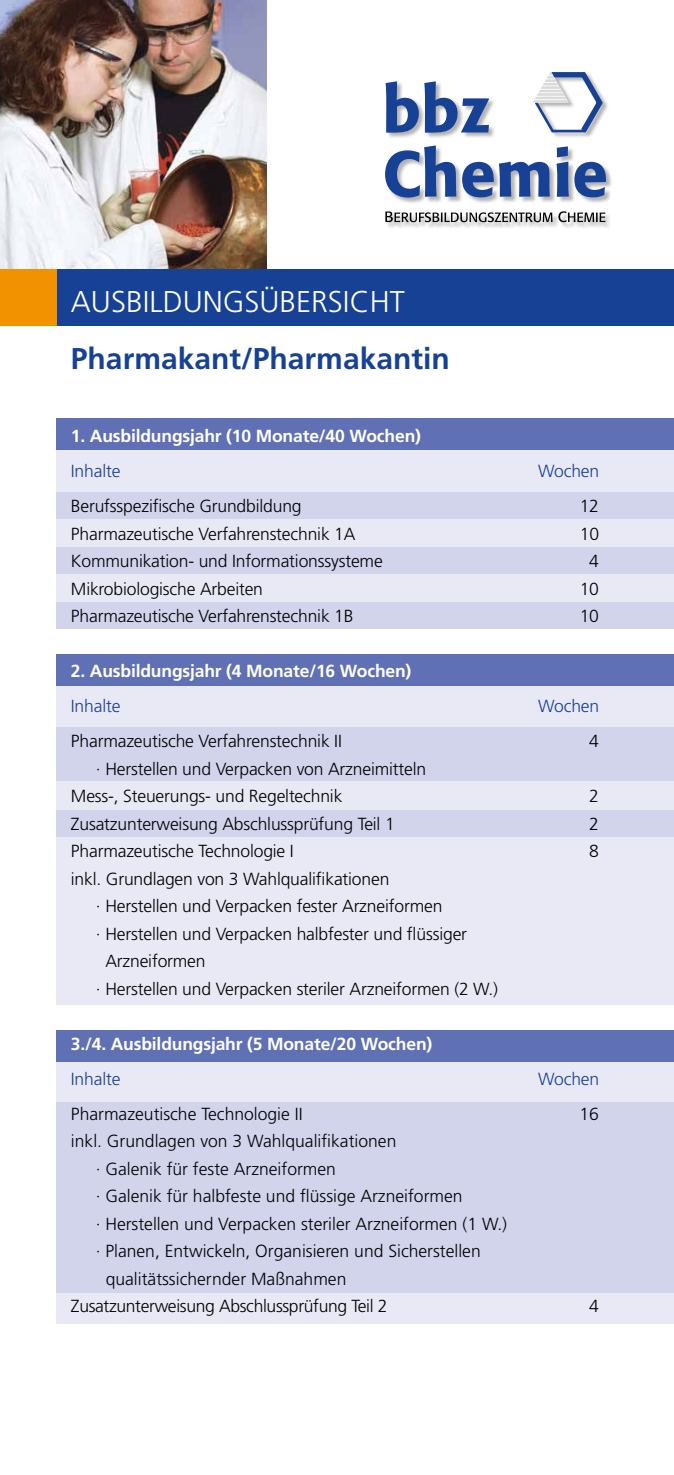
<style>
.page{position:relative;width:674px;height:1475px;background:#fff}
.page>*{position:absolute;margin:0;border:0;box-sizing:border-box;transform-origin:0 0}
.t1{font:700 30px "Frutiger";color:#164194}
.t2{font:300 30px "Frutiger";color:#fff}
.t3{font:300 17.5px/27.5px "Frutiger";letter-spacing:-.01em;color:#000}
.t4{font:700 17.5px "Frutiger";letter-spacing:-.01em;color:#fff}
.t5{font:300 17.5px "Frutiger";letter-spacing:-.01em;color:#164194}
</style>
<div class="page">
<div style="left:57px;top:418px;width:616px;height:184px;background:#e9e9f6"></div>
<div style="left:57px;top:418px;width:616px;height:32px;background:#6070b4"></div>
<div style="left:57px;top:493px;width:616px;height:26px;background:#d2d4ec"></div>
<div style="left:57px;top:547px;width:616px;height:26px;background:#d2d4ec"></div>
<div style="left:57px;top:654px;width:616px;height:350px;background:#e9e9f6"></div>
<div style="left:57px;top:654px;width:616px;height:32px;background:#6070b4"></div>
<div style="left:57px;top:727px;width:616px;height:53px;background:#d2d4ec"></div>
<div style="left:57px;top:810px;width:616px;height:26px;background:#d2d4ec"></div>
<div style="left:57px;top:1029px;width:616px;height:294px;background:#e9e9f6"></div>
<div style="left:57px;top:1029px;width:616px;height:32px;background:#6070b4"></div>
<div style="left:57px;top:1102px;width:616px;height:190px;background:#d2d4ec"></div>
<div style="left:385px;top:72px;width:227px;height:157px;background:#000;opacity:.3"></div>
<svg style="left:385px;top:145px;width:71px;height:52px"></svg>
<svg style="left:462px;top:162px;width:87px;height:35px;background:#5c78ae"></svg>
<svg style="left:556px;top:146px;width:12px;height:51px"></svg>
<svg style="left:574px;top:162px;width:31px;height:35px"></svg>
<svg style="left:385px;top:81px;width:33px;height:52px"></svg>
<svg style="left:424px;top:81px;width:65px;height:52px"></svg>
<svg style="left:385px;top:211px;width:167px;height:11px"></svg>
<svg style="left:558px;top:211px;width:47px;height:11px"></svg>
<svg style="left:532px;top:72px;width:73px;height:66px"></svg>
<img style="left:0;top:0;width:266px;height:269px">
<div style="left:57px;top:269px;width:616px;height:57px;background:#164194"></div>
<div style="left:0;top:269px;width:57px;height:57px;background:#f39200"></div>
<div style="left:57px;top:602px;width:616px;height:26px;background:#d2d4ec"></div>
<h1 class="t2" style="left:71px;top:284px;width:335px">AUSBILDUNGSÜBERSICHT</h1>
<h1 class="t1" style="left:71px;top:341px;width:380px">Pharmakant/Pharmakantin</h1>
<p class="t4" style="left:71px;top:425px;width:351px">1. Ausbildungsjahr (10 Monate/40 Wochen)</p>
<p class="t5" style="left:71px;top:461px;width:51px">Inhalte</p>
<p class="t5" style="left:538px;top:461px;width:63px">Wochen</p>
<p class="t3" style="left:71px;top:492px;width:232px">Berufsspezifische Grundbildung</p>
<p class="t3" style="left:579px;top:492px;width:21px">12</p>
<p class="t3" style="left:71px;top:519px;width:286px">Pharmazeutische Verfahrenstechnik 1A</p>
<p class="t3" style="left:579px;top:519px;width:21px">10</p>
<p class="t3" style="left:71px;top:547px;width:313px">Kommunikation- und Informationssysteme</p>
<p class="t3" style="left:589px;top:547px;width:11px">4</p>
<p class="t3" style="left:71px;top:574px;width:193px">Mikrobiologische Arbeiten</p>
<p class="t3" style="left:579px;top:574px;width:21px">10</p>
<p class="t3" style="left:71px;top:602px;width:284px">Pharmazeutische Verfahrenstechnik 1B</p>
<p class="t3" style="left:579px;top:602px;width:21px">10</p>
<p class="t4" style="left:71px;top:660px;width:342px">2. Ausbildungsjahr (4 Monate/16 Wochen)</p>
<p class="t5" style="left:71px;top:696px;width:51px">Inhalte</p>
<p class="t5" style="left:538px;top:696px;width:63px">Wochen</p>
<p class="t3" style="left:71px;top:727px;width:272px">Pharmazeutische Verfahrenstechnik II</p>
<p class="t3" style="left:589px;top:727px;width:11px">4</p>
<p class="t3" style="left:71px;top:754px;width:356px;text-indent:25px">· Herstellen und Verpacken von Arzneimitteln<br>Mess-, Steuerungs- und Regeltechnik</p>
<p class="t3" style="left:589px;top:782px;width:11px">2</p>
<p class="t3" style="left:71px;top:809px;width:325px">Zusatzunterweisung Abschlussprüfung Teil 1</p>
<p class="t3" style="left:589px;top:809px;width:11px">2</p>
<p class="t3" style="left:71px;top:837px;width:224px">Pharmazeutische Technologie I</p>
<p class="t3" style="left:589px;top:837px;width:11px">8</p>
<p class="t3" style="left:71px;top:864px;width:320px">inkl. Grundlagen von 3 Wahlqualifikationen</p>
<p class="t3" style="left:96px;top:892px;width:348px">· Herstellen und Verpacken fester Arzneiformen</p>
<p class="t3" style="left:96px;top:919px;width:372px">· Herstellen und Verpacken halbfester und flüssiger</p>
<p class="t3" style="left:105px;top:947px;width:102px">Arzneiformen</p>
<p class="t3" style="left:96px;top:974px;width:403px">· Herstellen und Verpacken steriler Arzneiformen (2 W.)</p>
<p class="t4" style="left:71px;top:1033px;width:363px">3./4. Ausbildungsjahr (5 Monate/20 Wochen)</p>
<p class="t5" style="left:71px;top:1068px;width:51px">Inhalte</p>
<p class="t5" style="left:538px;top:1068px;width:63px">Wochen</p>
<p class="t3" style="left:71px;top:1099px;width:233px">Pharmazeutische Technologie II</p>
<p class="t3" style="left:579px;top:1099px;width:21px">16</p>
<p class="t3" style="left:71px;top:1127px;width:327px">inkl. Grundlagen von 3 Wahlqualifikationen</p>
<p class="t3" style="left:96px;top:1154px;width:241px">· Galenik für feste Arzneiformen</p>
<p class="t3" style="left:96px;top:1182px;width:368px">· Galenik für halbfeste und flüssige Arzneiformen</p>
<p class="t3" style="left:96px;top:1209px;width:412px">· Herstellen und Verpacken steriler Arzneiformen (1 W.)</p>
<p class="t3" style="left:96px;top:1237px;width:386px">· Planen, Entwickeln, Organisieren und Sicherstellen</p>
<p class="t3" style="left:106px;top:1264px;width:242px">qualitätssichernder Maßnahmen</p>
<p class="t3" style="left:71px;top:1292px;width:318px">Zusatzunterweisung Abschlussprüfung Teil 2</p>
<p class="t3" style="left:589px;top:1292px;width:11px">4</p>
</div>
